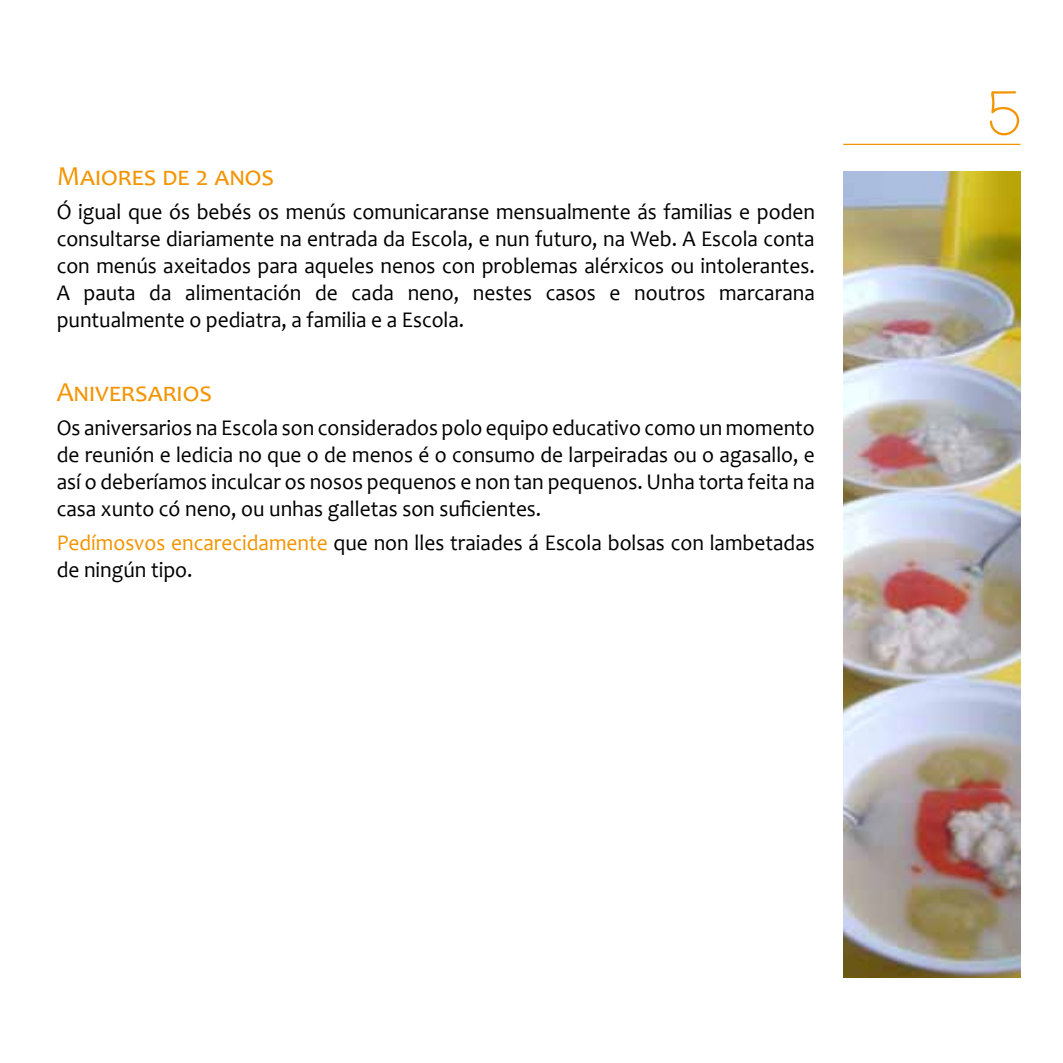
<style>
.page{position:relative;width:1063px;height:1063px;background:#fff}
.page>*{position:absolute;margin:0;border:0;box-sizing:border-box;transform-origin:0 0}
.t1{font:55px "Cursivestandard";color:#f39400}
.t2{font:27.5px "Candara";color:#f39400}
.t3{font:22.5px/27px "Candara";color:#000;text-align:justify;scale:.95 1}
.s1{color:#f39400}
</style>
<div class="page">
<hr style="left:843px;top:144px;width:177px;height:1px;background:#f39400">
<img style="left:843px;top:172px;width:177px;height:806px">
<p class="t2" style="left:57px;top:159px;width:219px">Maiores de 2 anos</p>
<p class="t3" style="left:57px;top:198px;width:800px">Ó igual que ós bebés os menús comunicaranse mensualmente ás familias e poden consultarse diariamente na entrada da Escola, e nun futuro, na Web. A Escola conta con menús axeitados para aqueles nenos con problemas alérxicos ou intolerantes.<br>A pauta da alimentación de cada neno, nestes casos e noutros marcarana puntualmente o pediatra, a familia e a Escola.</p>
<p class="t2" style="left:57px;top:375px;width:157px">Aniversarios</p>
<p class="t3" style="left:57px;top:414px;width:800px">Os aniversarios na Escola son considerados polo equipo educativo como un momento de reunión e ledicia no que o de menos é o consumo de larpeiradas ou o agasallo, e así o deberíamos inculcar os nosos pequenos e non tan pequenos. Unha torta feita na casa xunto có neno, ou unhas galletas son suficientes.</p>
<p class="t3" style="left:57px;top:529px;width:800px"><span class="s1">Pedímosvos encarecidamente</span> que non lles traiades á Escola bolsas con lambetadas de ningún tipo.</p>
<h1 class="t1" style="left:987px;top:84px;width:35px">5</h1>
</div>
